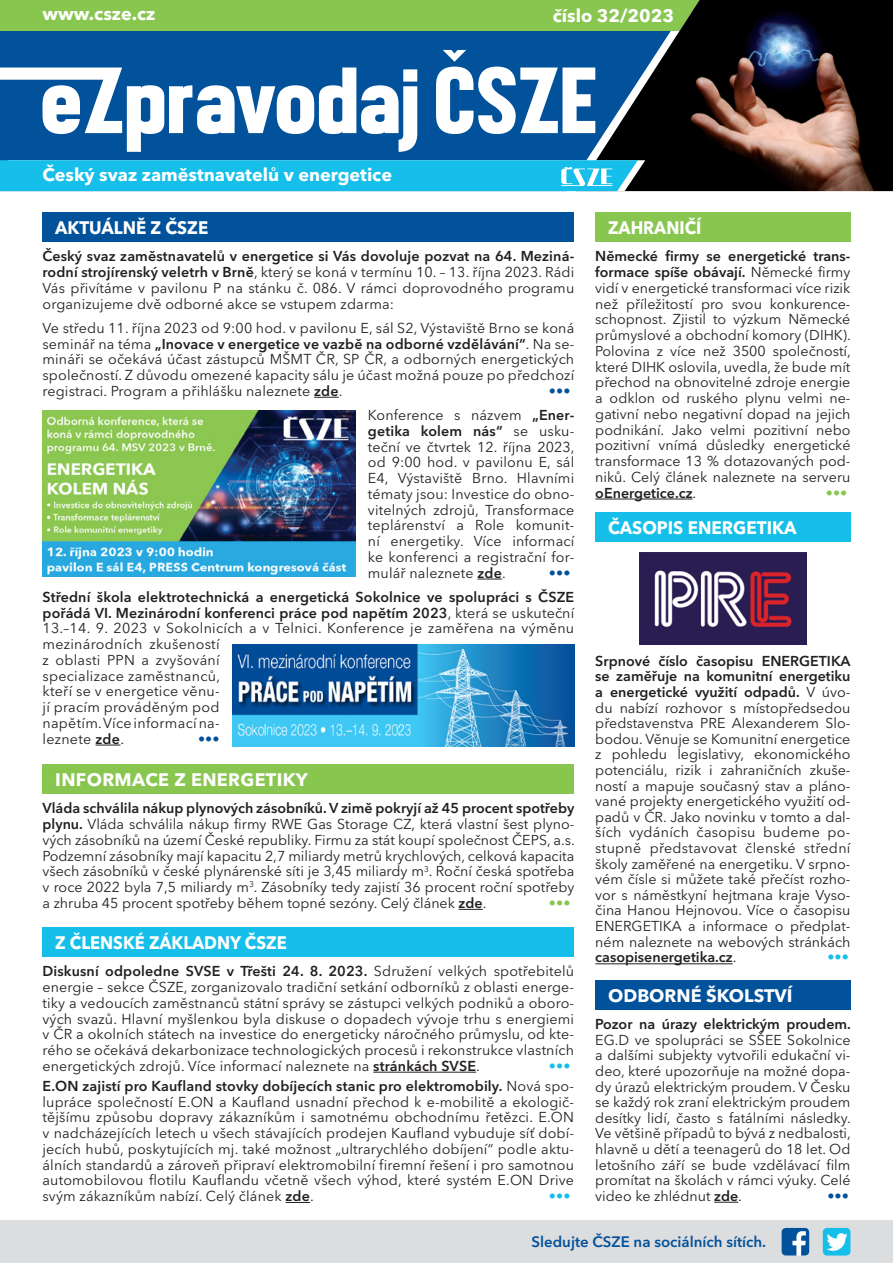
<style>
.page{position:relative;width:893px;height:1263px;background:#fff}
.page>*{position:absolute;margin:0;border:0;box-sizing:border-box;transform-origin:0 0}
.t1{font:700 18px "Avenir Next LT Pro";color:#fff}
.t2{font:700 18px "Avenir Next LT Pro";color:#fff;scale:.92 1}
.t3{font:700 18px "Avenir Next LT Pro";letter-spacing:.02em;color:#fff}
.t4{font:700 18px "Avenir Next LT Pro";color:#fff;scale:.95 1}
.t5{font:700 18px "Avenir Next LT Pro";color:#fff;scale:.94 1}
.t6{font:600 15px "Avenir Next LT Pro";color:#01519b}
.text{font:14.25px/15.8px "Avenir Next LT Pro";letter-spacing:.01em;color:#231f20;text-align:justify}
.text-2{font:600 14.25px "Avenir Next LT Pro";color:#01519b}
.text-3{font:600 14.25px "Avenir Next LT Pro";color:#15bfe9}
.text-4{font:600 14.25px "Avenir Next LT Pro";color:#89c650}
.s1{font-weight:600}
</style>
<div class="page">
<svg style="left:459px;top:909px;width:24px;height:1px"></svg>
<div style="left:0;top:31px;width:576px;height:129px;background:#01519b"></div>
<div style="left:0;top:0;width:708px;height:31px;background:#89c650"></div>
<img style="left:576px;top:0;width:317px;height:191px">
<svg style="left:714px;top:1202px;width:24px;height:1px"></svg>
<hr style="left:595px;top:499px;width:98px;height:1px;background:#231f20">
<hr style="left:373px;top:1072px;width:103px;height:1px;background:#231f20">
<svg style="left:286px;top:1202px;width:24px;height:1px"></svg>
<hr style="left:595px;top:963px;width:138px;height:1px;background:#231f20">
<svg style="left:314px;top:397px;width:25px;height:1px"></svg>
<svg style="left:478px;top:579px;width:24px;height:1px"></svg>
<svg style="left:95px;top:745px;width:25px;height:1px"></svg>
<div style="left:43px;top:764px;width:531px;height:30px;background:#89c650"></div>
<div style="left:595px;top:980px;width:255px;height:30px;background:#01519b"></div>
<div style="left:595px;top:212px;width:255px;height:30px;background:#89c650"></div>
<div style="left:43px;top:927px;width:531px;height:30px;background:#15bfe9"></div>
<div style="left:595px;top:512px;width:255px;height:30px;background:#15bfe9"></div>
<div style="left:43px;top:212px;width:531px;height:30px;background:#01519b"></div>
<svg style="left:0;top:67px;width:595px;height:85px;fill:#01519b"></svg>
<svg style="left:443px;top:50px;width:23px;height:12px"></svg>
<svg style="left:0;top:160px;width:645px;height:31px;background:#1dbee6"></svg>
<div style="left:0;top:1220px;width:893px;height:43px;background:#dcdddf"></div>
<img style="left:782px;top:1228px;width:27px;height:27px">
<div style="left:823px;top:1228px;width:27px;height:27px;background:#15bfe9;border-radius:4px"></div>
<img style="left:823px;top:1233px;width:25px;height:20px">
<img style="left:639px;top:553px;width:167px;height:91px">
<img style="left:43px;top:410px;width:312px;height:166px">
<img style="left:232px;top:644px;width:342px;height:103px">
<p class="t1" style="left:43px;top:3px;width:114px">www.csze.cz</p>
<p class="t1" style="left:43px;top:164px;width:351px">Český svaz zaměstnavatelů v energetice</p>
<p class="t5" style="left:55px;top:217px;width:164px">AKTUÁLNĚ Z ČSZE</p>
<p class="t1" style="left:553px;top:5px;width:123px">číslo 32/2023</p>
<p class="t2" style="left:608px;top:217px;width:103px">ZAHRANIČÍ</p>
<p class="text" style="left:43px;top:248px;width:533px"><span class="s1">Český svaz zaměstnavatelů v energetice si Vás dovoluje pozvat na 64. Meziná&shy;rodní strojírenský veletrh v Brně</span>, který se koná v termínu 10. – 13. října 2023. Rádi Vás přivítáme v pavilonu P na stánku č. 086. V rámci doprovodného programu organizujeme dvě odborné akce se vstupem zdarma:</p>
<p class="text" style="left:43px;top:320px;width:533px">Ve středu 11. října 2023 od 9:00 hod. v pavilonu E, sál S2, Výstaviště Brno se koná seminář na téma <span class="s1">„Inovace v energetice ve vazbě na odborné vzdělávání“</span>. Na se&shy;mináři se očekává účast zástupců MŠMT ČR, SP ČR, a odborných energetických společností. Z důvodu omezené kapacity sálu je účast možná pouze po předchozí registraci. Program a přihlášku naleznete <span class="s1">zde</span>.</p>
<p class="text-2" style="left:549px;top:382px;width:23px">•••</p>
<p class="text" style="left:368px;top:407px;width:208px">Konference s názvem <span class="s1">„Ener&shy;getika kolem nás“</span> se usku&shy;teční ve čtvrtek 12. října 2023, od 9:00 hod. v pavilonu E, sál E4, Výstaviště Brno. Hlavními tématy jsou: Investice do obno&shy;vitelných zdrojů, Transformace teplárenství a Role komunit&shy;ní energetiky. Více informací ke konferenci a registrační for&shy;mulář naleznete <span class="s1">zde</span>.</p>
<p class="text-2" style="left:549px;top:564px;width:23px">•••</p>
<p class="text" style="left:43px;top:589px;width:533px;text-align:left"><span class="s1">Střední škola elektrotechnická a energetická Sokolnice ve spolupráci s ČSZE pořádá VI. Mezinárodní konferenci práce pod napětím 2023</span>, která se uskuteční 13.–14. 9. 2023 v Sokolnicích a v Telnici. Konference je zaměřena na výměnu mezinárodních zkušeností<br>z oblasti PPN a zvyšování<br>specializace zaměstnanců,<br>kteří se v energetice věnu-<br>jí pracím prováděným pod<br>napětím. Více informací na-<br>leznete <span class="s1">zde</span>.</p>
<p class="text-2" style="left:198px;top:730px;width:23px">•••</p>
<p class="t3" style="left:55px;top:769px;width:254px">INFORMACE Z ENERGETIKY</p>
<p class="text" style="left:43px;top:800px;width:534px"><span class="s1">Vláda schválila nákup plynových zásobníků. V zimě pokryjí až 45 procent spotřeby plynu.</span> Vláda schválila nákup firmy RWE Gas Storage CZ, která vlastní šest plyno&shy;vých zásobníků na území České republiky. Firmu za stát koupí společnost ČEPS, a.s.<br>Podzemní zásobníky mají kapacitu 2,7 miliardy metrů krychlových, celková kapacita všech zásobníků v české plynárenské síti je 3,45 miliardy m<sup>3</sup>. Roční česká spotřeba v roce 2022 byla 7,5 miliardy m<sup>3</sup>. Zásobníky tedy zajistí 36 procent roční spotřeby a zhruba 45 procent spotřeby během topné sezóny. Celý článek <span class="s1">zde</span>.</p>
<p class="text-4" style="left:549px;top:894px;width:23px">•••</p>
<p class="t2" style="left:55px;top:931px;width:253px">Z ČLENSKÉ ZÁKLADNY ČSZE</p>
<p class="text" style="left:43px;top:963px;width:533px"><span class="s1">Diskusní odpoledne SVSE v Třešti 24. 8. 2023.</span> Sdružení velkých spotřebitelů energie – sekce ČSZE, zorganizovalo tradiční setkání odborníků z oblasti energe&shy;tiky a vedoucích zaměstnanců státní správy se zástupci velkých podniků a oboro&shy;vých svazů. Hlavní myšlenkou byla diskuse o dopadech vývoje trhu s energiemi v ČR a okolních státech na investice do energeticky náročného průmyslu, od kte&shy;rého se očekává dekarbonizace technologických procesů i rekonstrukce vlastních energetických zdrojů. Více informací naleznete na <span class="s1">stránkách SVSE</span>.</p>
<p class="text-3" style="left:549px;top:1057px;width:23px">•••</p>
<p class="text" style="left:43px;top:1078px;width:533px"><span class="s1">E.ON zajistí pro Kaufland stovky dobíjecích stanic pro elektromobily.</span> Nová spo&shy;lupráce společností E.ON a Kaufland usnadní přechod k e-mobilitě a ekologič&shy;tějšímu způsobu dopravy zákazníkům i samotnému obchodnímu řetězci. E.ON v nadcházejících letech u všech stávajících prodejen Kaufland vybuduje síť dobí&shy;jecích hubů, poskytujících mj. také možnost „ultrarychlého dobíjení“ podle aktu&shy;álních standardů a zároveň připraví elektromobilní firemní řešení i pro samotnou automobilovou flotilu Kauflandu včetně všech výhod, které systém E.ON Drive svým zákazníkům nabízí. Celý článek <span class="s1">zde</span>.</p>
<p class="text-3" style="left:549px;top:1187px;width:23px">•••</p>
<p class="text" style="left:595px;top:248px;width:257px"><span class="s1">Německé firmy se energetické trans&shy;formace spíše obávají.</span> Německé firmy vidí v energetické transformaci více rizik než příležitostí pro svou konkurence&shy;schopnost. Zjistil to výzkum Německé průmyslové a obchodní komory (DIHK).<br>Polovina z více než 3500 společností, které DIHK oslovila, uvedla, že bude mít přechod na obnovitelné zdroje energie a odklon od ruského plynu velmi ne&shy;gativní nebo negativní dopad na jejich podnikání. Jako velmi pozitivní nebo pozitivní vnímá důsledky energetické transformace 13 % dotazovaných pod&shy;niků. Celý článek naleznete na serveru <span class="s1">oEnergetice.cz</span>.</p>
<p class="text-4" style="left:826px;top:484px;width:23px">•••</p>
<p class="t4" style="left:608px;top:517px;width:200px">ČASOPIS ENERGETIKA</p>
<p class="text" style="left:595px;top:653px;width:257px"><span class="s1">Srpnové číslo časopisu ENERGETIKA se zaměřuje na komunitní energetiku a energetické využití odpadů.</span> V úvo&shy;du nabízí rozhovor s místopředsedou představenstva PRE Alexanderem Slo&shy;bodou. Věnuje se Komunitní energetice z pohledu legislativy, ekonomického potenciálu, rizik i zahraničních zkuše&shy;ností a mapuje současný stav a pláno&shy;vané projekty energetického využití od&shy;padů v ČR. Jako novinku v tomto a dal&shy;ších vydáních časopisu budeme po&shy;stupně představovat členské střední školy zaměřené na energetiku. V srpno&shy;vém čísle si můžete také přečíst rozho&shy;vor s náměstkyní hejtmana kraje Vyso&shy;čina Hanou Hejnovou. Více o časopisu ENERGETIKA a informace o předplat&shy;ném naleznete na webových stránkách <span class="s1">casopisenergetika.cz</span>.</p>
<p class="text-3" style="left:827px;top:949px;width:23px">•••</p>
<p class="t1" style="left:608px;top:984px;width:186px">ODBORNÉ ŠKOLSTVÍ</p>
<p class="text" style="left:595px;top:1016px;width:257px"><span class="s1">Pozor na úrazy elektrickým proudem.<br></span>EG.D ve spolupráci se SŠEE Sokolnice a dalšími subjekty vytvořili edukační vi&shy;deo, které upozorňuje na možné dopa&shy;dy úrazů elektrickým proudem. V Česku se každý rok zraní elektrickým proudem desítky lidí, často s fatálními následky.<br>Ve většině případů to bývá z nedbalosti, hlavně u dětí a teenagerů do 18 let. Od letošního září se bude vzdělávací film promítat na školách v rámci výuky. Celé video ke zhlédnut <span class="s1">zde</span>.</p>
<p class="text-2" style="left:827px;top:1187px;width:23px">•••</p>
<p class="t6" style="left:531px;top:1233px;width:236px">Sledujte ČSZE na sociálních sítích.</p>
</div>
